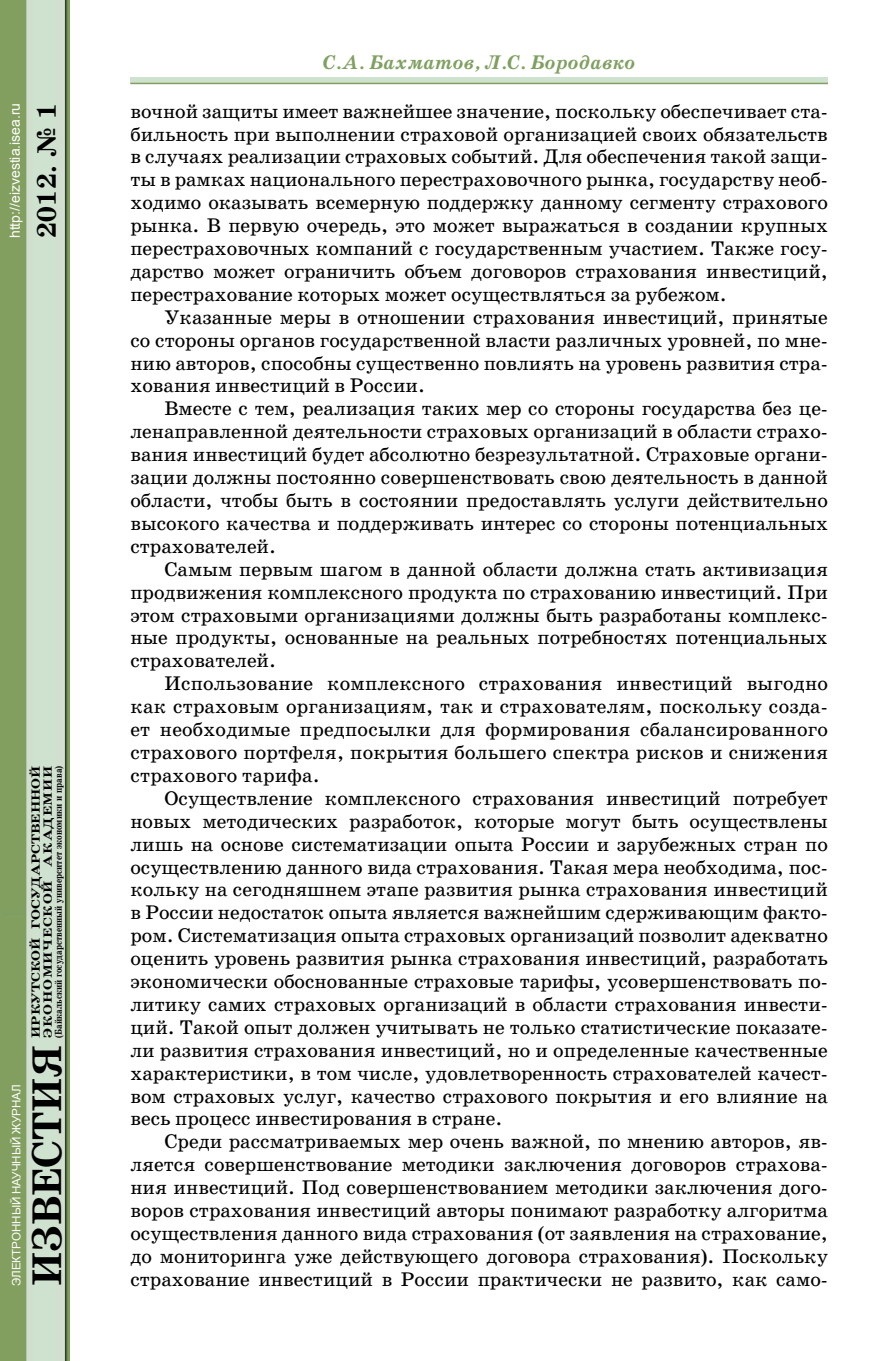
<style>
.page{position:relative;width:896px;height:1361px;background:#fff}
.page>*{position:absolute;margin:0;border:0;box-sizing:border-box;transform-origin:0 0}
.t1{font:700 42px "School Book C";color:#000}
.t2{font:700 27px "School Book C";color:#000}
.t3{font:20px/22.8px "School Book C";color:#000;text-align:justify}
.t4{font:italic 700 20px "School Book C";color:#80a061}
.t5{font:14px "Arial";color:#fff}
.t6{font:700 12px/12px "School Book C";color:#000;scale:1.25 1}
.t7{font:11.6px "Arial";color:#fff}
.t8{font:700 10px "School Book C";color:#000;scale:.85 1}
</style>
<div class="page">
<img style="left:0;top:0;width:70px;height:1361px">
<svg style="left:130px;top:77px;width:698px;height:6px;fill:#cfe1cf"></svg>
<hr style="left:130px;top:83px;width:698px;height:1px;background:#80a061">
<p class="t5" style="left:6px;top:238px;width:137px;rotate:-90deg">http://eizvestia.isea.ru</p>
<h2 class="t2" style="left:32px;top:238px;width:136px;rotate:-90deg">2012. № 1</h2>
<p class="t7" style="left:9px;top:1286px;width:203px;rotate:-90deg">ЭЛЕКТРОННЫЙ НАУЧНЫЙ ЖУРНАЛ</p>
<p class="t6" style="left:30px;top:1037px;width:219px;rotate:-90deg">ИРКУТСКОЙ ГОСУДАРСТВЕННОЙ<br>ЭКОНОМИЧЕСКОЙ АКАДЕМИИ</p>
<p class="t8" style="left:53px;top:1037px;width:322px;rotate:-90deg">(Байкальский государственный университет экономики и права)</p>
<h1 class="t1" style="left:23px;top:1286px;width:243px;rotate:-90deg">ИЗВЕСТИЯ</h1>
<p class="t4" style="left:323px;top:51px;width:314px">С.А. Бахматов, Л.С. Бородавко</p>
<p class="t3" style="left:130px;top:100px;width:699px">вочной защиты имеет важнейшее значение, поскольку обеспечивает ста&shy;бильность при выполнении страховой организацией своих обязательств в случаях реализации страховых событий. Для обеспечения такой защи&shy;ты в рамках национального перестраховочного рынка, государству необ&shy;ходимо оказывать всемерную поддержку данному сегменту страхового рынка. В первую очередь, это может выражаться в создании крупных перестраховочных компаний с государственным участием. Также госу&shy;дарство может ограничить объем договоров страхования инвестиций, перестрахование которых может осуществляться за рубежом.</p>
<p class="t3" style="left:130px;top:306px;width:699px;text-indent:34px">Указанные меры в отношении страхования инвестиций, принятые со стороны органов государственной власти различных уровней, по мне&shy;нию авторов, способны существенно повлиять на уровень развития стра&shy;хования инвестиций в России.</p>
<p class="t3" style="left:130px;top:397px;width:699px;text-indent:34px">Вместе с тем, реализация таких мер со стороны государства без це&shy;ленаправленной деятельности страховых организаций в области страхо&shy;вания инвестиций будет абсолютно безрезультатной. Страховые органи&shy;зации должны постоянно совершенствовать свою деятельность в данной области, чтобы быть в состоянии предоставлять услуги действительно высокого качества и поддерживать интерес со стороны потенциальных страхователей.</p>
<p class="t3" style="left:130px;top:558px;width:699px;text-indent:34px">Самым первым шагом в данной области должна стать активизация продвижения комплексного продукта по страхованию инвестиций. При этом страховыми организациями должны быть разработаны комплекс&shy;ные продукты, основанные на реальных потребностях потенциальных страхователей.</p>
<p class="t3" style="left:130px;top:672px;width:699px;text-indent:34px">Использование комплексного страхования инвестиций выгодно как страховым организациям, так и страхователям, поскольку созда&shy;ет необходимые предпосылки для формирования сбалансированного страхового портфеля, покрытия большего спектра рисков и снижения страхового тарифа.</p>
<p class="t3" style="left:130px;top:787px;width:699px;text-indent:34px">Осуществление комплексного страхования инвестиций потребует новых методических разработок, которые могут быть осуществлены лишь на основе систематизации опыта России и зарубежных стран по осуществлению данного вида страхования. Такая мера необходима, пос&shy;кольку на сегодняшнем этапе развития рынка страхования инвестиций в России недостаток опыта является важнейшим сдерживающим факто&shy;ром. Систематизация опыта страховых организаций позволит адекватно оценить уровень развития рынка страхования инвестиций, разработать экономически обоснованные страховые тарифы, усовершенствовать по&shy;литику самих страховых организаций в области страхования инвести&shy;ций. Такой опыт должен учитывать не только статистические показате&shy;ли развития страхования инвестиций, но и определенные качественные характеристики, в том числе, удовлетворенность страхователей качест&shy;вом страховых услуг, качество страхового покрытия и его влияние на весь процесс инвестирования в стране.</p>
<p class="t3" style="left:130px;top:1130px;width:699px;text-indent:34px">Среди рассматриваемых мер очень важной, по мнению авторов, яв&shy;ляется совершенствование методики заключения договоров страхова&shy;ния инвестиций. Под совершенствованием методики заключения дого&shy;воров страхования инвестиций авторы понимают разработку алгоритма осуществления данного вида страхования (от заявления на страхование, до мониторинга уже действующего договора страхования). Поскольку страхование инвестиций в России практически не развито, как само-</p>
</div>
